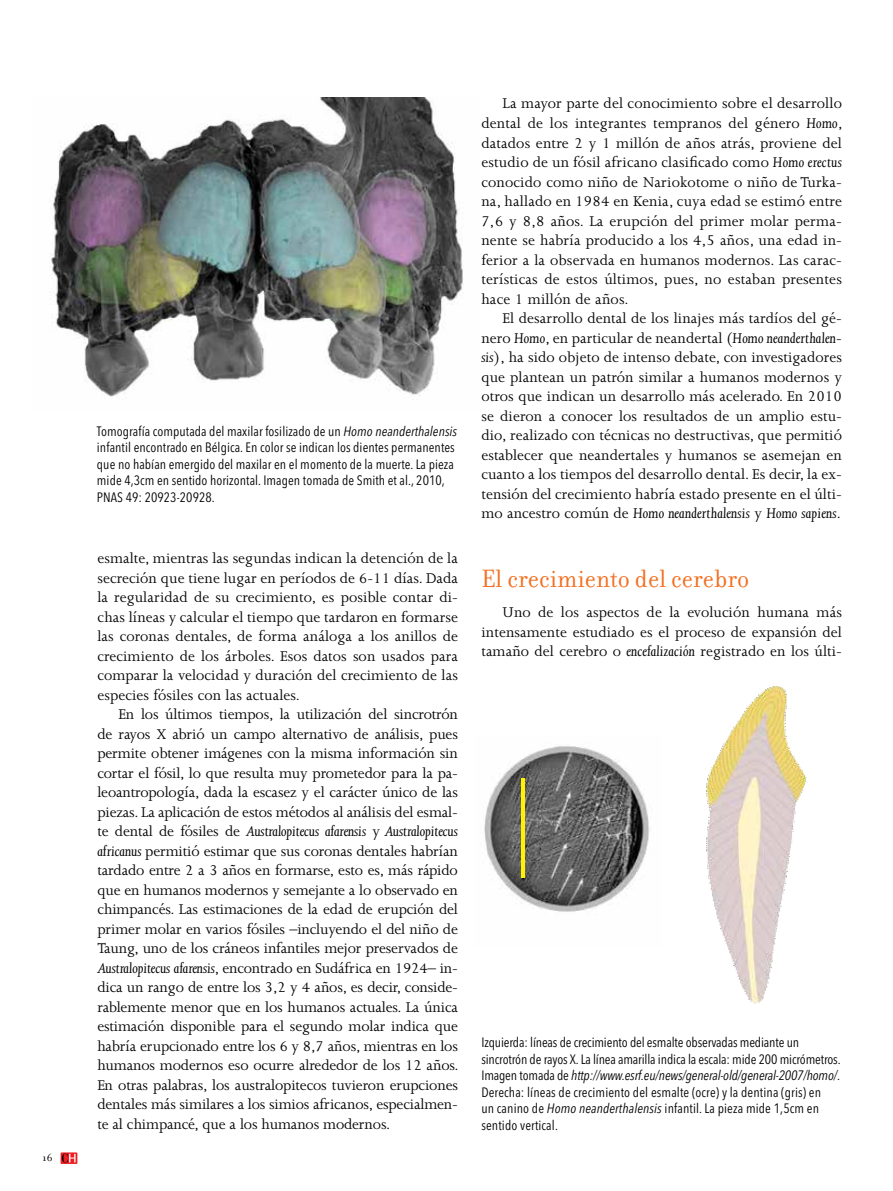
<style>
.page{position:relative;width:893px;height:1191px;background:#fff}
.page>*{position:absolute;margin:0;border:0;box-sizing:border-box;transform-origin:0 0}
.t1{font:27px "Filosofia";letter-spacing:.005em;color:#f36f21;scale:.95 1}
.t2{font:16.2px/19.5px "Joanna MT Std";letter-spacing:.005em;color:#000;text-align:justify}
.t3{font:condensed 13.5px/16.5px "Avenir Next LT Pro";letter-spacing:.005em;color:#000}
.t4{font:11.25px "Filosofia";color:#000}
.s1{font-style:italic}
.s2{font-size:16.5px}
</style>
<div class="page">
<img style="left:706px;top:686px;width:101px;height:318px">
<img style="left:49px;top:98px;width:414px;height:302px">
<img style="left:484px;top:746px;width:166px;height:166px">
<hr style="left:521px;top:778px;width:3px;height:100px;background:#fff200">
<svg style="left:61px;top:1152px;width:16px;height:12px"></svg>
<svg style="left:62px;top:1153px;width:14px;height:9px"></svg>
<p class="t4" style="left:43px;top:1151px;width:12px">16</p>
<p class="t3" style="left:97px;top:422px;width:362px">Tomografía computada del maxilar fosilizado de un <span class="s1">Homo neanderthalensis </span>infantil encontrado en Bélgica. En color se indican los dientes permanentes que no habían emergido del maxilar en el momento de la muerte. La pieza mide 4,3cm en sentido horizontal. Imagen tomada de Smith et al., 2010, PNAS 49: 20923-20928.</p>
<p class="t2" style="left:97px;top:549px;width:362px">esmalte, mientras las segundas indican la detención de la secreción que tiene lugar en períodos de 6-11 días. Dada la regularidad de su crecimiento, es posible contar di&shy;chas líneas y calcular el tiempo que tardaron en formarse las coronas dentales, de forma análoga a los anillos de crecimiento de los árboles. Esos datos son usados para comparar la velocidad y duración del crecimiento de las especies fósiles con las actuales.</p>
<p class="t2" style="left:97px;top:705px;width:363px;text-indent:21px">En los últimos tiempos, la utilización del sincrotrón de rayos X abrió un campo alternativo de análisis, pues permite obtener imágenes con la misma información sin cortar el fósil, lo que resulta muy prometedor para la pa&shy;leoantropología, dada la escasez y el carácter único de las piezas. La aplicación de estos métodos al análisis del esmal&shy;te dental de fósiles de <span class="s1">Australopitecus afarensis</span> y <span class="s1">Australopitecus africanus</span> permitió estimar que sus coronas dentales habrían tardado entre 2 a 3 años en formarse, esto es, más rápido que en humanos modernos y semejante a lo observado en chimpancés. Las estimaciones de la edad de erupción del primer molar en varios fósiles –incluyendo el del niño de Taung, uno de los cráneos infantiles mejor preservados de <span class="s1">Australopitecus afarensis</span>, encontrado en Sudáfrica en 1924<span class="s2">–</span> in&shy;dica un rango de entre los 3,2 y 4 años, es decir, conside&shy;rablemente menor que en los humanos actuales. La única estimación disponible para el segundo molar indica que habría erupcionado entre los 6 y 8,7 años, mientras en los humanos modernos eso ocurre alrededor de los 12 años.<br>En otras palabras, los australopitecos tuvieron erupciones dentales más similares a los simios africanos, especialmen&shy;te al chimpancé, que a los humanos modernos.</p>
<p class="t2" style="left:481px;top:94px;width:363px;text-indent:21px">La mayor parte del conocimiento sobre el desarrollo dental de los integrantes tempranos del género <span class="s1">Homo</span>, datados entre 2 y 1 millón de años atrás, proviene del estudio de un fósil africano clasificado como <span class="s1">Homo erectus </span>conocido como niño de Nariokotome o niño de Turka&shy;na, hallado en 1984 en Kenia, cuya edad se estimó entre 7,6 y 8,8 años. La erupción del primer molar perma&shy;nente se habría producido a los 4,5 años, una edad in&shy;ferior a la observada en humanos modernos. Las carac&shy;terísticas de estos últimos, pues, no estaban presentes hace 1 millón de años.</p>
<p class="t2" style="left:481px;top:308px;width:362px;text-indent:21px">El desarrollo dental de los linajes más tardíos del gé&shy;nero <span class="s1">Homo</span>, en particular de neandertal (<span class="s1">Homo neanderthalen&shy;sis</span>), ha sido objeto de intenso debate, con investigadores que plantean un patrón similar a humanos modernos y otros que indican un desarrollo más acelerado. En 2010 se dieron a conocer los resultados de un amplio estu&shy;dio, realizado con técnicas no destructivas, que permitió establecer que neandertales y humanos se asemejan en cuanto a los tiempos del desarrollo dental. Es decir, la ex&shy;tensión del crecimiento habría estado presente en el últi&shy;mo ancestro común de <span class="s1">Homo neanderthalensis</span> y <span class="s1">Homo sapiens</span>.</p>
<h1 class="t1" style="left:481px;top:564px;width:284px">El crecimiento del cerebro</h1>
<p class="t2" style="left:481px;top:602px;width:362px;text-indent:21px">Uno de los aspectos de la evolución humana más intensamente estudiado es el proceso de expansión del tamaño del cerebro o <span class="s1">encefalización</span> registrado en los últi-</p>
<p class="t3" style="left:481px;top:1034px;width:361px">Izquierda: líneas de crecimiento del esmalte observadas mediante un sincrotrón de rayos X. La línea amarilla indica la escala: mide 200 micrómetros.<br>Imagen tomada de <span class="s1">http://www.esrf.eu/news/general-old/general-2007/homo/</span>.<br>Derecha: líneas de crecimiento del esmalte (ocre) y la dentina (gris) en<br>un canino de <span class="s1">Homo neanderthalensis</span> infantil. La pieza mide 1,5cm en sentido vertical.</p>
</div>
